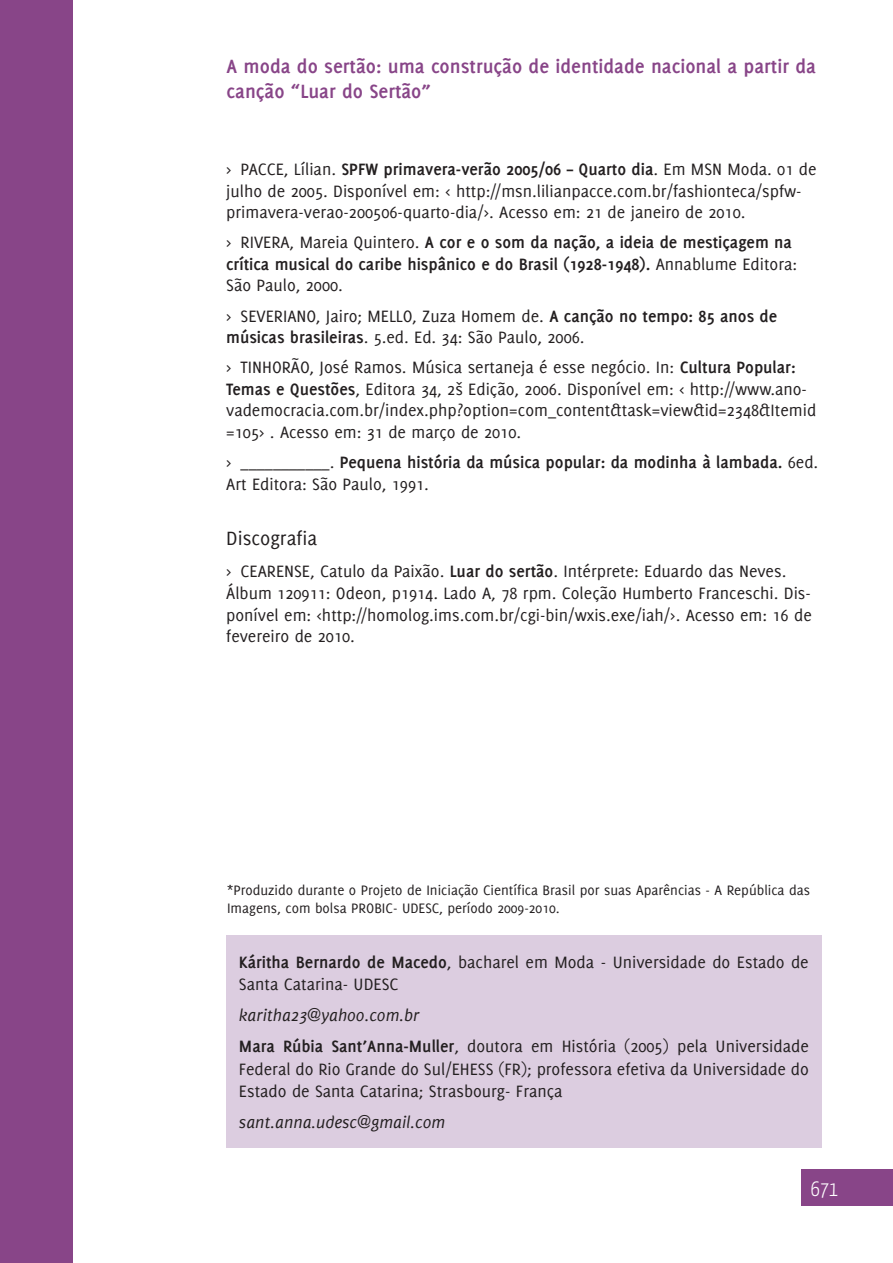
<style>
.page{position:relative;width:893px;height:1263px;background:#fff}
.page>*{position:absolute;margin:0;border:0;box-sizing:border-box;transform-origin:0 0}
.t1{font:700 21px/25.2px "Delicious";color:#884588}
.t2{font:21px "Delicious";color:#231f20}
.t3{font:300 21px "Yanone Kaffeesatz";color:#fff}
.t4{font:18px/21.6px "Delicious";color:#231f20}
.t5{font:700 18px/21.6px "Delicious";color:#231f20}
.t6{font:italic 18px "Delicious";color:#231f20}
.t7{font:15px/18px "Delicious";color:#231f20}
.s1{font-weight:700}
.s2{font-weight:400}
.s3{font-style:italic}
</style>
<div class="page">
<div style="left:0;top:0;width:72px;height:1263px;background:#884588"></div>
<div style="left:802px;top:1170px;width:91px;height:36px;background:#884588"></div>
<div style="left:226px;top:935px;width:595px;height:213px;background:#dccde0"></div>
<p class="t1" style="left:227px;top:53px;width:591px">A moda do sertão: uma construção de identidade nacional a partir da canção “Luar do Sertão”</p>
<p class="t4" style="left:226px;top:158px;width:592px">&gt; PACCE, Lílian. <span class="s1">SPFW primavera-verão 2005/06 – Quarto dia</span>. Em MSN Moda. 01 de julho de 2005. Disponível em: &lt; http://msn.lilianpacce.com.br/fashionteca/spfw&shy;primavera-verao-200506-quarto-dia/&gt;. Acesso em: 21 de janeiro de 2010.</p>
<p class="t5" style="left:226px;top:231px;width:572px"><span class="s2">&gt; RIVERA, Mareia Quintero.</span> A cor e o som da nação, a ideia de mestiçagem na crítica musical do caribe hispânico e do Brasil (1928-1948). <span class="s2">Annablume Editora:<br>São Paulo, 2000.</span></p>
<p class="t4" style="left:226px;top:305px;width:553px">&gt; SEVERIANO, Jairo; MELLO, Zuza Homem de. <span class="s1">A canção no tempo: 85 anos de músicas brasileiras</span>. 5.ed. Ed. 34: São Paulo, 2006.</p>
<p class="t4" style="left:226px;top:356px;width:591px">&gt; TINHORÃO, José Ramos. Música sertaneja é esse negócio. In: <span class="s1">Cultura Popular:<br>Temas e Questões</span>, Editora 34, 2ª Edição, 2006. Disponível em: &lt; http://www.ano&shy;vademocracia.com.br/index.php?option=com_content&amp;task=view&amp;id=2348&amp;Itemid =105&gt; . Acesso em: 31 de março de 2010.</p>
<p class="t5" style="left:226px;top:451px;width:593px"><span class="s2">&gt; ___________.</span> Pequena história da música popular: da modinha à lambada. <span class="s2">6ed.<br>Art Editora: São Paulo, 1991.</span></p>
<p class="t2" style="left:226px;top:526px;width:93px">Discografia</p>
<p class="t4" style="left:226px;top:560px;width:587px">&gt; CEARENSE, Catulo da Paixão. <span class="s1">Luar do sertão</span>. Intérprete: Eduardo das Neves.<br>Álbum 120911: Odeon, p1914. Lado A, 78 rpm. Coleção Humberto Franceschi. Dis&shy;ponível em: &lt;http://homolog.ims.com.br/cgi-bin/wxis.exe/iah/&gt;. Acesso em: 16 de fevereiro de 2010.</p>
<p class="t7" style="left:227px;top:881px;width:584px">*Produzido durante o Projeto de Iniciação Científica Brasil por suas Aparências - A República das<br>Imagens, com bolsa PROBIC- UDESC, período 2009-2010.</p>
<p class="t4" style="left:239px;top:950px;width:571px;line-height:22.5px"><span class="s1">Káritha Bernardo de Macedo</span>, bacharel em Moda - Universidade do Estado de<br>Santa Catarina- UDESC</p>
<p class="t4" style="left:239px;top:1000px;width:571px;line-height:31px"><span class="s3">karitha23@yahoo.com.br<br></span><span class="s1">Mara Rúbia Sant’Anna-Muller</span>, doutora em História (2005) pela Universidade</p>
<p class="t4" style="left:239px;top:1057px;width:571px;line-height:22.5px">Federal do Rio Grande do Sul/EHESS (FR); professora efetiva da Universidade do<br>Estado de Santa Catarina; Strasbourg- França</p>
<p class="t6" style="left:239px;top:1112px;width:208px">sant.anna.udesc@gmail.com</p>
<p class="t3" style="left:811px;top:1176px;width:29px">671</p>
</div>
